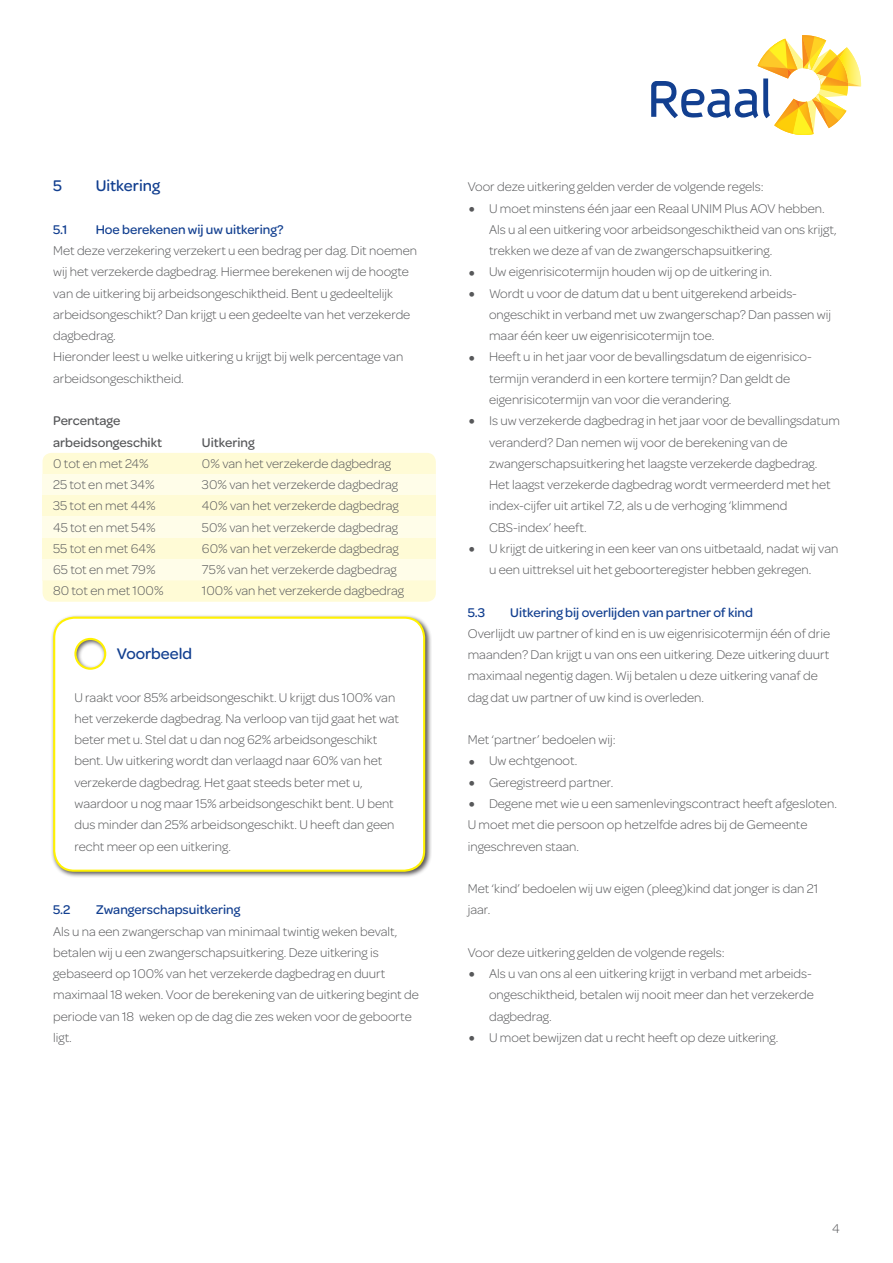
<style>
.page{position:relative;width:893px;height:1263px;background:#fff}
.page>*{position:absolute;margin:0;border:0;box-sizing:border-box;transform-origin:0 0}
.t1{font:500 16.5px "Omnes";color:#123f90}
.t2{font:300 13.5px/21.3px "Omnes";color:#57585a}
.t3{font:500 13.5px "Omnes";color:#123f90}
.t4{font:500 13.5px/21.3px "Omnes";color:#57585a}
.s1{font-size:27px}
</style>
<div class="page">
<div style="left:51px;top:614px;width:381px;height:265px;background:#231f20;opacity:.75"></div>
<svg style="left:52px;top:615px;width:374px;height:258px"></svg>
<div style="left:43px;top:453px;width:393px;height:21px;background:#fffbd6"></div>
<div style="left:43px;top:474px;width:393px;height:21px;background:#fffde9"></div>
<div style="left:43px;top:495px;width:393px;height:22px;background:#fffbd6"></div>
<div style="left:43px;top:517px;width:393px;height:21px;background:#fffde9"></div>
<div style="left:43px;top:538px;width:393px;height:21px;background:#fffbd6"></div>
<div style="left:43px;top:559px;width:393px;height:21px;background:#fffde9"></div>
<div style="left:43px;top:580px;width:393px;height:22px;background:#fffbd6"></div>
<svg style="left:651px;top:35px;width:210px;height:100px"></svg>
<p class="t1" style="left:53px;top:174px;width:10px">5</p>
<p class="t1" style="left:96px;top:174px;width:66px">Uitkering</p>
<p class="t3" style="left:53px;top:220px;width:16px">5.1</p>
<p class="t3" style="left:96px;top:220px;width:189px">Hoe berekenen wij uw uitkering?</p>
<p class="t2" style="left:53px;top:240px;width:365px">Met deze verzekering verzekert u een bedrag per dag. Dit noemen wij het verzekerde dagbedrag. Hiermee berekenen wij de hoogte van de uitkering bij arbeidsongeschiktheid. Bent u gedeeltelijk arbeidsongeschikt? Dan krijgt u een gedeelte van het verzekerde dagbedrag.<br>Hieronder leest u welke uitkering u krijgt bij welk percentage van arbeidsongeschiktheid.</p>
<p class="t4" style="left:53px;top:409px;width:110px">Percentage arbeidsongeschikt</p>
<p class="t4" style="left:202px;top:431px;width:54px">Uitkering</p>
<p class="t2" style="left:53px;top:452px;width:97px">0 tot en met 24%</p>
<p class="t2" style="left:202px;top:452px;width:190px">0% van het verzekerde dagbedrag</p>
<p class="t2" style="left:53px;top:474px;width:103px">25 tot en met 34%</p>
<p class="t2" style="left:202px;top:474px;width:198px">30% van het verzekerde dagbedrag</p>
<p class="t2" style="left:53px;top:495px;width:104px">35 tot en met 44%</p>
<p class="t2" style="left:202px;top:495px;width:198px">40% van het verzekerde dagbedrag</p>
<p class="t2" style="left:53px;top:516px;width:104px">45 tot en met 54%</p>
<p class="t2" style="left:202px;top:516px;width:198px">50% van het verzekerde dagbedrag</p>
<p class="t2" style="left:53px;top:537px;width:104px">55 tot en met 64%</p>
<p class="t2" style="left:202px;top:537px;width:198px">60% van het verzekerde dagbedrag</p>
<p class="t2" style="left:53px;top:559px;width:104px">65 tot en met 79%</p>
<p class="t2" style="left:202px;top:559px;width:196px">75% van het verzekerde dagbedrag</p>
<p class="t2" style="left:53px;top:580px;width:112px">80 tot en met 100%</p>
<p class="t2" style="left:202px;top:580px;width:203px">100% van het verzekerde dagbedrag</p>
<p class="t1" style="left:117px;top:642px;width:77px">Voorbeeld</p>
<p class="t2" style="left:74px;top:686px;width:326px">U raakt voor 85% arbeidsongeschikt. U krijgt dus 100% van het verzekerde dagbedrag. Na verloop van tijd gaat het wat beter met u. Stel dat u dan nog 62% arbeidsongeschikt bent. Uw uitkering wordt dan verlaagd naar 60% van het verzekerde dagbedrag. Het gaat steeds beter met u, waardoor u nog maar 15% arbeidsongeschikt bent. U bent dus minder dan 25% arbeidsongeschikt. U heeft dan geen recht meer op een uitkering.</p>
<p class="t3" style="left:53px;top:900px;width:19px">5.2</p>
<p class="t3" style="left:96px;top:900px;width:146px">Zwangerschapsuitkering</p>
<p class="t2" style="left:53px;top:920px;width:367px">Als u na een zwangerschap van minimaal twintig weken bevalt, betalen wij u een zwangerschapsuitkering. Deze uitkering is gebaseerd op 100% van het verzekerde dagbedrag en duurt maximaal 18 weken. Voor de berekening van de uitkering begint de periode van 18 weken op de dag die zes weken voor de geboorte ligt.</p>
<p class="t2" style="left:468px;top:176px;width:298px">Voor deze uitkering gelden verder de volgende regels:</p>
<p class="t2" style="left:489px;top:197px;width:349px;text-indent:-21px"><span class="s1">•</span> U moet minstens één jaar een Reaal UNIM Plus AOV hebben.<br>Als u al een uitkering voor arbeidsongeschiktheid van ons krijgt, trekken we deze af van de zwangerschapsuitkering.</p>
<p class="t2" style="left:468px;top:261px;width:306px"><span class="s1">•</span> Uw eigenrisicotermijn houden wij op de uitkering in.</p>
<p class="t2" style="left:489px;top:282px;width:343px;text-indent:-21px"><span class="s1">•</span> Wordt u voor de datum dat u bent uitgerekend arbeids&shy;ongeschikt in verband met uw zwangerschap? Dan passen wij maar één keer uw eigenrisicotermijn toe.</p>
<p class="t2" style="left:489px;top:346px;width:324px;text-indent:-21px"><span class="s1">•</span> Heeft u in het jaar voor de bevallingsdatum de eigenrisico&shy;termijn veranderd in een kortere termijn? Dan geldt de eigenrisicotermijn van voor die verandering.</p>
<p class="t2" style="left:489px;top:410px;width:352px;text-indent:-21px"><span class="s1">•</span> Is uw verzekerde dagbedrag in het jaar voor de bevallingsdatum veranderd? Dan nemen wij voor de berekening van de zwangerschapsuitkering het laagste verzekerde dagbedrag.<br>Het laagst verzekerde dagbedrag wordt vermeerderd met het index-cijfer uit artikel 7.2, als u de verhoging ‘klimmend CBS-index’ heeft.</p>
<p class="t2" style="left:468px;top:537px;width:372px;text-align:center"><span class="s1">•</span> U krijgt de uitkering in een keer van ons uitbetaald, nadat wij van u een uittreksel uit het geboorteregister hebben gekregen.</p>
<p class="t3" style="left:468px;top:603px;width:19px">5.3</p>
<p class="t3" style="left:510px;top:603px;width:244px">Uitkering bij overlijden van partner of kind</p>
<p class="t2" style="left:468px;top:622px;width:364px">Overlijdt uw partner of kind en is uw eigenrisicotermijn één of drie maanden? Dan krijgt u van ons een uitkering. Deze uitkering duurt maximaal negentig dagen. Wij betalen u deze uitkering vanaf de dag dat uw partner of uw kind is overleden.</p>
<p class="t2" style="left:468px;top:729px;width:149px">Met ‘partner’ bedoelen wij:</p>
<p class="t2" style="left:468px;top:750px;width:111px"><span class="s1">•</span> Uw echtgenoot.</p>
<p class="t2" style="left:468px;top:771px;width:147px"><span class="s1">•</span> Geregistreerd partner.</p>
<p class="t2" style="left:468px;top:792px;width:371px"><span class="s1">•</span> Degene met wie u een samenlevingscontract heeft afgesloten.<br>U moet met die persoon op hetzelfde adres bij de Gemeente ingeschreven staan.</p>
<p class="t2" style="left:468px;top:877px;width:352px">Met ‘kind’ bedoelen wij uw eigen (pleeg)kind dat jonger is dan 21 jaar.</p>
<p class="t2" style="left:468px;top:941px;width:259px">Voor deze uitkering gelden de volgende regels:</p>
<p class="t2" style="left:489px;top:962px;width:326px;text-indent:-21px"><span class="s1">•</span> Als u van ons al een uitkering krijgt in verband met arbeids&shy;ongeschiktheid, betalen wij nooit meer dan het verzekerde dagbedrag.</p>
<p class="t2" style="left:468px;top:1026px;width:312px"><span class="s1">•</span> U moet bewijzen dat u recht heeft op deze uitkering.</p>
<p class="t2" style="left:832px;top:1218px;width:9px">4</p>
</div>
